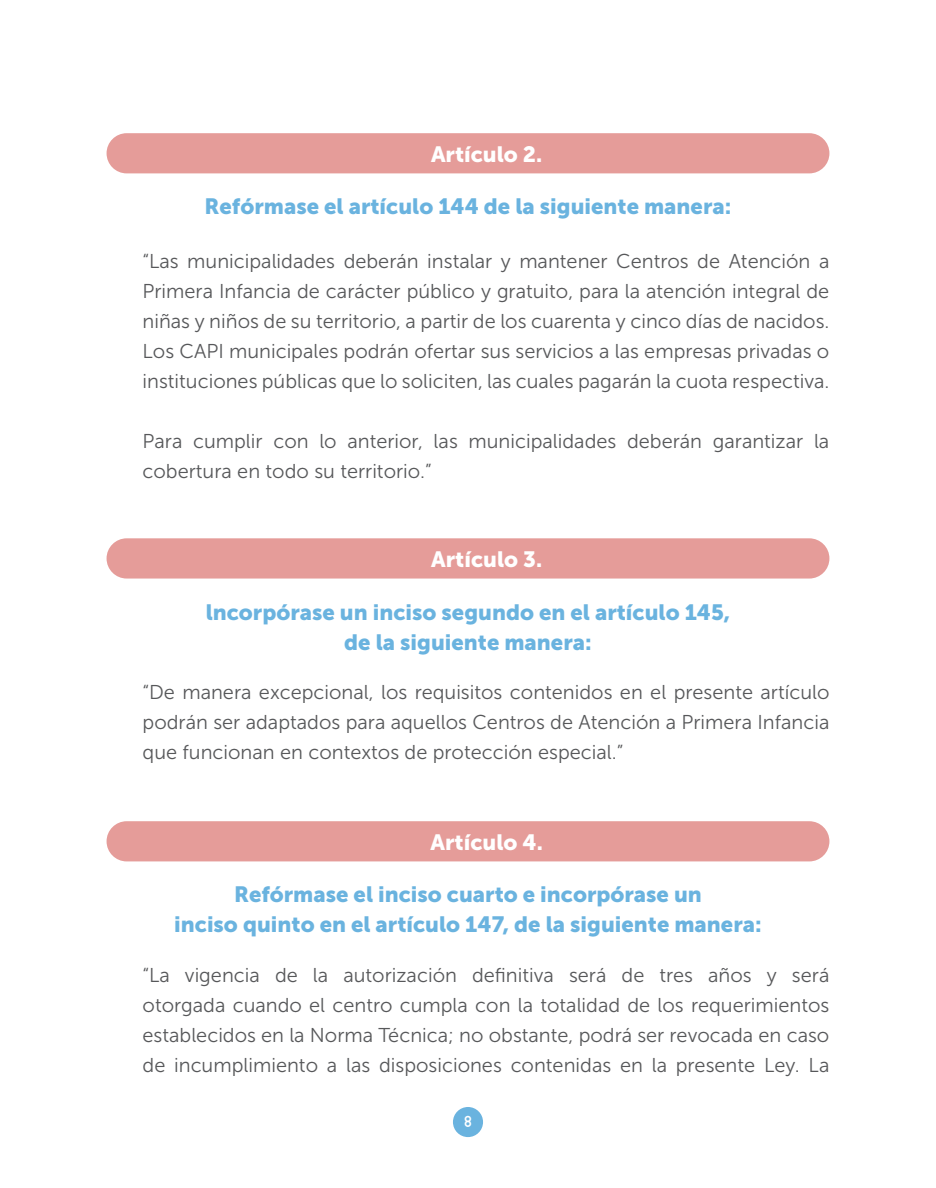
<style>
.page{position:relative;width:936px;height:1188px;background:#fff}
.page>*{position:absolute;margin:0;border:0;box-sizing:border-box;transform-origin:0 0}
.t1{font:22px "Museo Sans 900";color:#6ab3df}
.TEXTO_CUERPO{font:22px "Museo Sans 900";color:#fff}
.t2{font:20px/30px "Museo Sans 300";color:#57585a;text-align:justify}
.t3{font:16px "Arciform";color:#fff}
</style>
<div class="page">
<div style="left:453px;top:1107px;width:30px;height:30px;background:#6ab3df;border-radius:50%"></div>
<div style="left:107px;top:133px;width:722px;height:40px;background:#e59c99;border-radius:20px"></div>
<div style="left:107px;top:538px;width:722px;height:41px;background:#e59c99;border-radius:20px"></div>
<div style="left:107px;top:821px;width:722px;height:40px;background:#e59c99;border-radius:20px"></div>
<p class="TEXTO_CUERPO" style="left:431px;top:141px;width:113px">Artículo 2.</p>
<p class="t1" style="left:205px;top:194px;width:528px">Refórmase el artículo 144 de la siguiente manera:</p>
<p class="t2" style="left:143px;top:247px;width:688px">“Las municipalidades deberán instalar y mantener Centros de Atención a Primera Infancia de carácter público y gratuito, para la atención integral de niñas y niños de su territorio, a partir de los cuarenta y cinco días de nacidos.<br>Los CAPI municipales podrán ofertar sus servicios a las empresas privadas o instituciones públicas que lo soliciten, las cuales pagarán la cuota respectiva.</p>
<p class="t2" style="left:143px;top:427px;width:688px">Para cumplir con lo anterior, las municipalidades deberán garantizar la cobertura en todo su territorio.”</p>
<p class="TEXTO_CUERPO" style="left:431px;top:546px;width:112px">Artículo 3.</p>
<p class="t1" style="left:206px;top:599px;width:526px">lncorpórase un inciso segundo en el artículo 145,</p>
<p class="t1" style="left:344px;top:629px;width:249px">de la siguiente manera:</p>
<p class="t2" style="left:143px;top:677px;width:688px">“De manera excepcional, los requisitos contenidos en el presente artículo podrán ser adaptados para aquellos Centros de Atención a Primera Infancia que funcionan en contextos de protección especial.”</p>
<p class="TEXTO_CUERPO" style="left:431px;top:829px;width:114px">Artículo 4.</p>
<p class="t1" style="left:234px;top:882px;width:469px">Refórmase el inciso cuarto e incorpórase un</p>
<p class="t1" style="left:174px;top:912px;width:589px">inciso quinto en el artículo 147, de la siguiente manera:</p>
<p class="t2" style="left:143px;top:961px;width:688px">“La vigencia de la autorización definitiva será de tres años y será otorgada cuando el centro cumpla con la totalidad de los requerimientos establecidos en la Norma Técnica; no obstante, podrá ser revocada en caso de incumplimiento a las disposiciones contenidas en la presente Ley. La</p>
<p class="t3" style="left:464px;top:1112px;width:9px">8</p>
</div>
